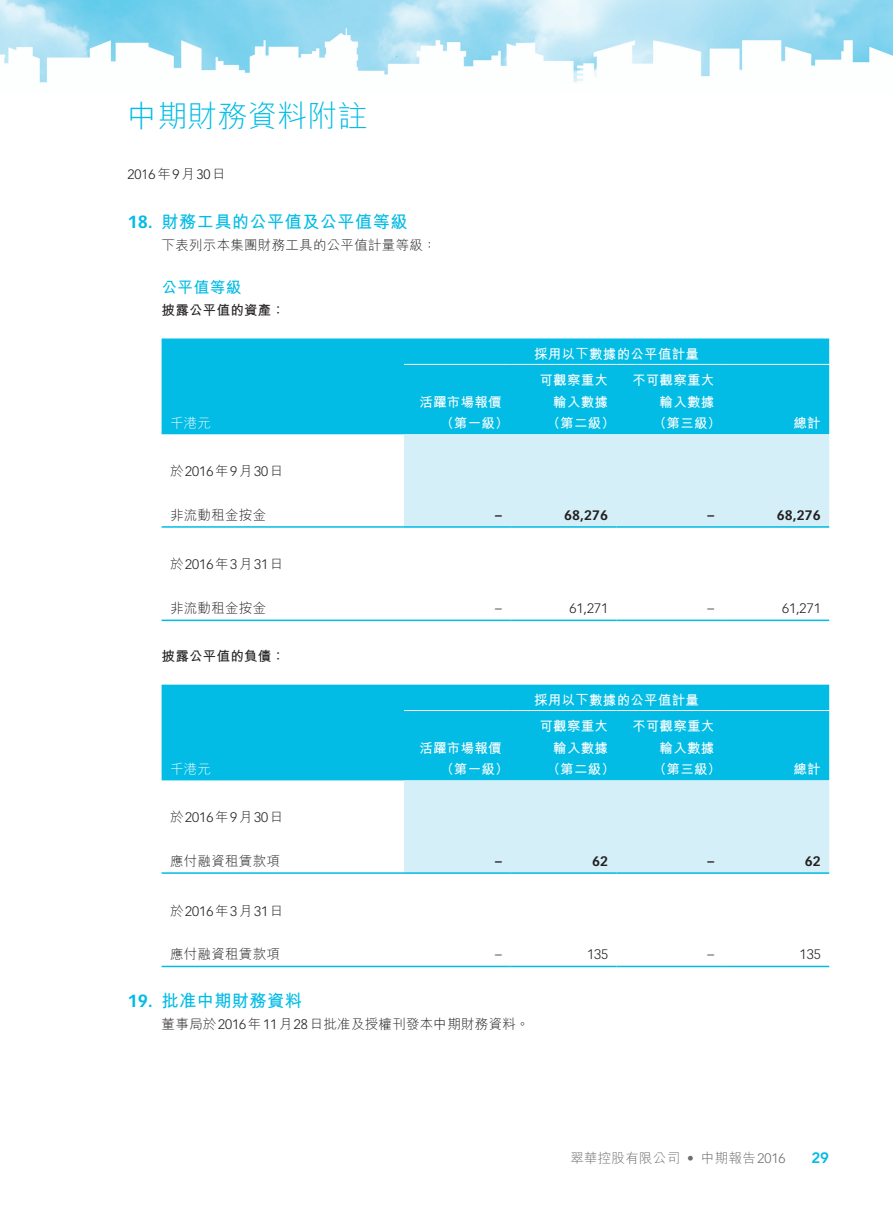
<style>
.page{position:relative;width:893px;height:1212px;background:#fff}
.page>*{position:absolute;margin:0;border:0;box-sizing:border-box;transform-origin:0 0}
.t1{font:300 30px "M Hei HK";color:#02bce5}
._01_H1{font:700 17.25px "M Hei HK";letter-spacing:.02em;color:#02bce5}
._02_H2{font:700 15.75px "M Hei HK";letter-spacing:.02em;color:#02bce5}
.t2{font:800 15px "Avenir LT Std";color:#02bce5}
._50_Table_txt{font:700 13.5px "M Hei HK";letter-spacing:.02em;color:#fff}
._50_Table_txt-2{font:300 13.5px "Vectora LT Std";color:#231f20}
._00_txt{font:300 13.5px "M Hei HK";letter-spacing:.02em;color:#231f20}
._50_Table_txt-3{font:300 13.5px "M Hei HK";letter-spacing:.02em;color:#231f20}
._50_Table_txt-4{font:700 13.5px "Vectora LT Std";color:#231f20}
._03_H3{font:700 13.5px "M Hei HK";letter-spacing:.02em;color:#231f20}
.t3{font:300 13.5px "M Hei HK";letter-spacing:.02em;color:#6c6d70}
.t4{font:300 13.5px "Avenir LT Std";color:#231f20}
._50_Table_txt-5{font:300 13.5px "M Hei HK";letter-spacing:.02em;color:#fff}
.s1{font-family:"M Hei HK"}
.s2{font-family:"Vectora LT Std"}
</style>
<div class="page">
<img style="left:0;top:0;width:893px;height:83px">
<div style="left:162px;top:338px;width:667px;height:96px;background:#02bce5"></div>
<div style="left:404px;top:434px;width:425px;height:92px;background:#d5eff8"></div>
<hr style="left:404px;top:364px;width:106px;height:1px;background:#fff">
<hr style="left:510px;top:364px;width:107px;height:1px;background:#fff">
<hr style="left:617px;top:364px;width:106px;height:1px;background:#fff">
<hr style="left:723px;top:364px;width:106px;height:1px;background:#fff">
<hr style="left:162px;top:526px;width:242px;height:2px;background:#02bce5">
<hr style="left:404px;top:526px;width:106px;height:2px;background:#02bce5">
<hr style="left:510px;top:526px;width:107px;height:2px;background:#02bce5">
<hr style="left:617px;top:526px;width:106px;height:2px;background:#02bce5">
<hr style="left:723px;top:526px;width:106px;height:2px;background:#02bce5">
<hr style="left:162px;top:620px;width:242px;height:1px;background:#02bce5">
<hr style="left:404px;top:620px;width:106px;height:1px;background:#02bce5">
<hr style="left:510px;top:620px;width:107px;height:1px;background:#02bce5">
<hr style="left:617px;top:620px;width:106px;height:1px;background:#02bce5">
<hr style="left:723px;top:620px;width:106px;height:1px;background:#02bce5">
<div style="left:162px;top:685px;width:667px;height:95px;background:#02bce5"></div>
<div style="left:404px;top:780px;width:425px;height:92px;background:#d5eff8"></div>
<hr style="left:404px;top:710px;width:106px;height:1px;background:#fff">
<hr style="left:510px;top:710px;width:107px;height:1px;background:#fff">
<hr style="left:617px;top:710px;width:106px;height:1px;background:#fff">
<hr style="left:723px;top:710px;width:106px;height:1px;background:#fff">
<hr style="left:162px;top:872px;width:242px;height:2px;background:#02bce5">
<hr style="left:404px;top:872px;width:106px;height:2px;background:#02bce5">
<hr style="left:510px;top:872px;width:107px;height:2px;background:#02bce5">
<hr style="left:617px;top:872px;width:106px;height:2px;background:#02bce5">
<hr style="left:723px;top:872px;width:106px;height:2px;background:#02bce5">
<hr style="left:162px;top:966px;width:242px;height:1px;background:#02bce5">
<hr style="left:404px;top:966px;width:106px;height:1px;background:#02bce5">
<hr style="left:510px;top:966px;width:107px;height:1px;background:#02bce5">
<hr style="left:617px;top:966px;width:106px;height:1px;background:#02bce5">
<hr style="left:723px;top:966px;width:106px;height:1px;background:#02bce5">
<h1 class="t1" style="left:128px;top:100px;width:241px">中期財務資料附註</h1>
<p class="t4" style="left:128px;top:167px;width:100px">2016<span class="s1">年</span>9<span class="s1">月</span>30<span class="s1">日</span></p>
<p class="_01_H1" style="left:128px;top:209px;width:282px"><span class="s2">18.</span> 財務工具的公平值及公平值等級</p>
<p class="_00_txt" style="left:162px;top:238px;width:276px">下表列示本集團財務工具的公平值計量等級：</p>
<p class="_02_H2" style="left:162px;top:276px;width:82px">公平值等級</p>
<p class="_03_H3" style="left:162px;top:300px;width:125px">披露公平值的資產：</p>
<p class="_50_Table_txt" style="left:419px;top:392px;width:84px">活躍市場報價</p>
<p class="_50_Table_txt" style="left:534px;top:344px;width:166px">採用以下數據的公平值計量</p>
<p class="_50_Table_txt" style="left:539px;top:370px;width:70px">可觀察重大</p>
<p class="_50_Table_txt" style="left:553px;top:392px;width:56px">輸入數據</p>
<p class="_50_Table_txt" style="left:632px;top:370px;width:84px">不可觀察重大</p>
<p class="_50_Table_txt" style="left:660px;top:392px;width:56px">輸入數據</p>
<p class="_50_Table_txt-5" style="left:170px;top:416px;width:43px">千港元</p>
<p class="_50_Table_txt" style="left:440px;top:413px;width:70px">（第一級）</p>
<p class="_50_Table_txt" style="left:547px;top:413px;width:70px">（第二級）</p>
<p class="_50_Table_txt" style="left:653px;top:413px;width:70px">（第三級）</p>
<p class="_50_Table_txt" style="left:793px;top:413px;width:29px">總計</p>
<p class="_50_Table_txt-2" style="left:170px;top:463px;width:115px"><span class="s1">於</span>2016<span class="s1">年</span>9<span class="s1">月</span>30<span class="s1">日</span></p>
<p class="_50_Table_txt-3" style="left:170px;top:508px;width:98px">非流動租金按金</p>
<p class="_50_Table_txt-4" style="left:495px;top:507px;width:8px">–</p>
<p class="_50_Table_txt-4" style="left:564px;top:507px;width:45px">68,276</p>
<p class="_50_Table_txt-4" style="left:708px;top:507px;width:8px">–</p>
<p class="_50_Table_txt-4" style="left:777px;top:507px;width:45px">68,276</p>
<p class="_50_Table_txt-2" style="left:170px;top:557px;width:115px"><span class="s1">於</span>2016<span class="s1">年</span>3<span class="s1">月</span>31<span class="s1">日</span></p>
<p class="_50_Table_txt-3" style="left:170px;top:601px;width:98px">非流動租金按金</p>
<p class="_50_Table_txt-2" style="left:495px;top:600px;width:8px">–</p>
<p class="_50_Table_txt-2" style="left:569px;top:600px;width:40px">61,271</p>
<p class="_50_Table_txt-2" style="left:708px;top:600px;width:8px">–</p>
<p class="_50_Table_txt-2" style="left:782px;top:600px;width:40px">61,271</p>
<p class="_03_H3" style="left:162px;top:646px;width:125px">披露公平值的負債：</p>
<p class="_50_Table_txt" style="left:534px;top:690px;width:166px">採用以下數據的公平值計量</p>
<p class="_50_Table_txt" style="left:419px;top:738px;width:84px">活躍市場報價</p>
<p class="_50_Table_txt" style="left:539px;top:716px;width:70px">可觀察重大</p>
<p class="_50_Table_txt" style="left:553px;top:738px;width:56px">輸入數據</p>
<p class="_50_Table_txt" style="left:632px;top:716px;width:84px">不可觀察重大</p>
<p class="_50_Table_txt" style="left:660px;top:738px;width:56px">輸入數據</p>
<p class="_50_Table_txt-5" style="left:170px;top:762px;width:43px">千港元</p>
<p class="_50_Table_txt" style="left:440px;top:760px;width:70px">（第一級）</p>
<p class="_50_Table_txt" style="left:547px;top:760px;width:70px">（第二級）</p>
<p class="_50_Table_txt" style="left:653px;top:760px;width:70px">（第三級）</p>
<p class="_50_Table_txt" style="left:793px;top:760px;width:29px">總計</p>
<p class="_50_Table_txt-2" style="left:170px;top:809px;width:115px"><span class="s1">於</span>2016<span class="s1">年</span>9<span class="s1">月</span>30<span class="s1">日</span></p>
<p class="_50_Table_txt-3" style="left:170px;top:854px;width:111px">應付融資租賃款項</p>
<p class="_50_Table_txt-4" style="left:495px;top:853px;width:8px">–</p>
<p class="_50_Table_txt-4" style="left:592px;top:853px;width:17px">62</p>
<p class="_50_Table_txt-4" style="left:708px;top:853px;width:8px">–</p>
<p class="_50_Table_txt-4" style="left:805px;top:853px;width:17px">62</p>
<p class="_50_Table_txt-2" style="left:170px;top:903px;width:115px"><span class="s1">於</span>2016<span class="s1">年</span>3<span class="s1">月</span>31<span class="s1">日</span></p>
<p class="_50_Table_txt-3" style="left:170px;top:947px;width:111px">應付融資租賃款項</p>
<p class="_50_Table_txt-2" style="left:495px;top:946px;width:8px">–</p>
<p class="_50_Table_txt-2" style="left:587px;top:946px;width:23px">135</p>
<p class="_50_Table_txt-2" style="left:708px;top:946px;width:8px">–</p>
<p class="_50_Table_txt-2" style="left:800px;top:946px;width:23px">135</p>
<p class="_01_H1" style="left:128px;top:988px;width:176px"><span class="s2">19.</span> 批准中期財務資料</p>
<p class="_00_txt" style="left:162px;top:1017px;width:369px">董事局於<span class="s2">2016</span>年<span class="s2">11</span>月<span class="s2">28</span>日批准及授權刊發本中期財務資料。</p>
<p class="t3" style="left:570px;top:1151px;width:217px">翠華控股有限公司 <span class="s2">•</span> 中期報告<span class="s2">2016</span></p>
<p class="t2" style="left:811px;top:1149px;width:19px">29</p>
</div>
